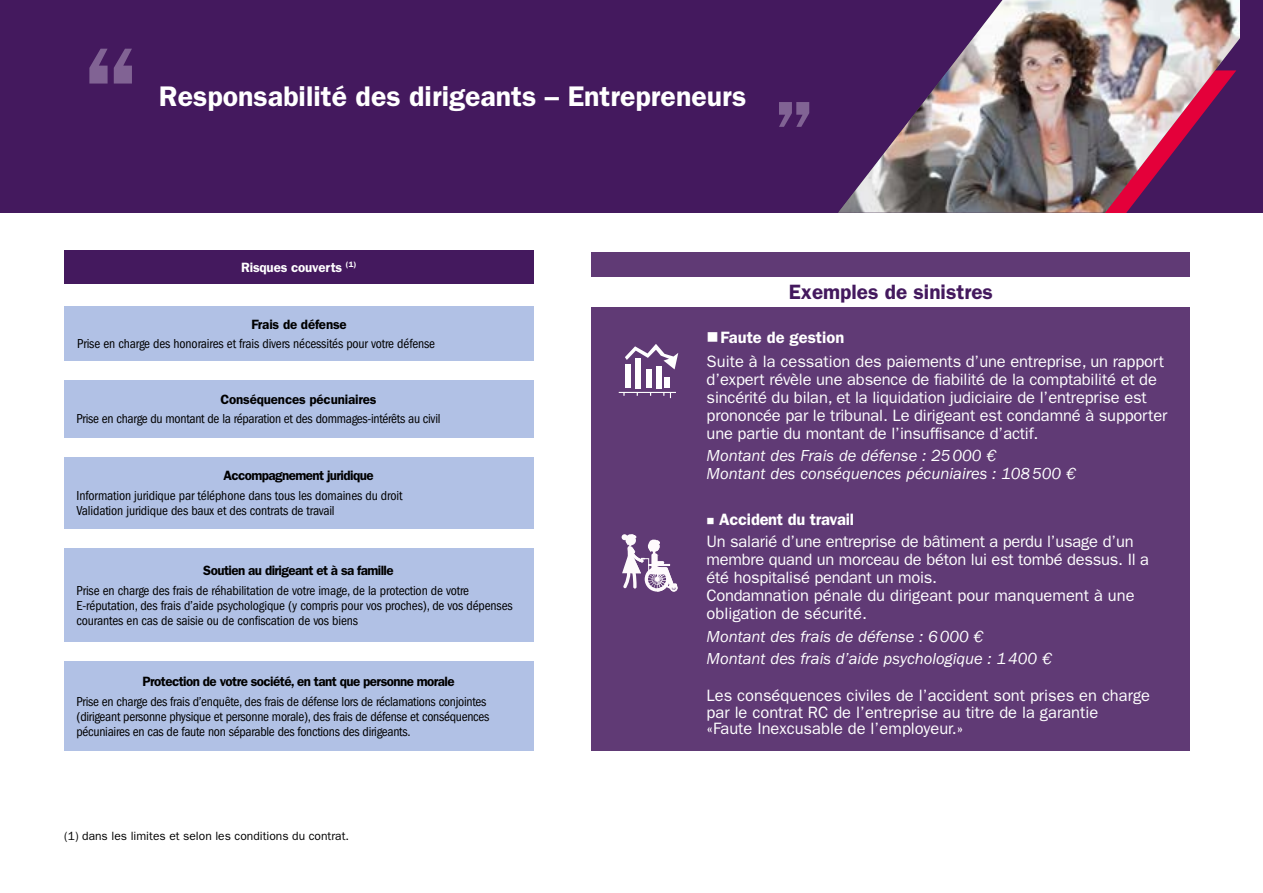
<style>
.page{position:relative;width:1263px;height:893px;background:#fff}
.page>*{position:absolute;margin:0;border:0;box-sizing:border-box;transform-origin:0 0}
.t1{font:600 124.5px "ITC Franklin Gothic Std";color:#816394}
.t2{font:600 88.5px "ITC Franklin Gothic Std";color:#816394}
.t3{font:600 28.5px "ITC Franklin Gothic Std";color:#fff}
.t4{font:600 20.85px "ITC Franklin Gothic Std";color:#44195e}
.t5{font:16.5px/18px "ITC Franklin Gothic Std";letter-spacing:-.01em;color:#fff}
.t6{font:italic 16.5px/18px "ITC Franklin Gothic Std";color:#fff}
.t7{font:condensed 13.5px/15px "ITC Franklin Gothic Std";letter-spacing:-.01em;color:#000}
.t8{font:600 13.5px "ITC Franklin Gothic Std";letter-spacing:-.04em;color:#000}
.t9{font:600 13.5px "ITC Franklin Gothic Std";letter-spacing:-.01em;color:#000}
.t10{font:600 13.5px "ITC Franklin Gothic Std";letter-spacing:-.01em;color:#fff}
.t11{font:12px "ITC Franklin Gothic Std";color:#000}
.s1{font-weight:600}
</style>
<div class="page">
<div style="left:64px;top:250px;width:470px;height:33px;background:#44195e"></div>
<div style="left:64px;top:306px;width:470px;height:55px;background:#b1c1e5"></div>
<div style="left:64px;top:380px;width:469px;height:57px;background:#b1c1e5"></div>
<div style="left:64px;top:457px;width:469px;height:72px;background:#b1c1e5"></div>
<div style="left:64px;top:548px;width:469px;height:94px;background:#b1c1e5"></div>
<div style="left:64px;top:662px;width:469px;height:89px;background:#b1c1e5"></div>
<div style="left:592px;top:252px;width:598px;height:499px;background:#603a75"></div>
<div style="left:592px;top:277px;width:598px;height:29px;background:#fff"></div>
<svg style="left:622px;top:534px;width:55px;height:58px"></svg>
<div style="left:656px;top:366px;width:6px;height:22px;background:#fff"></div>
<div style="left:646px;top:369px;width:6px;height:19px;background:#fff"></div>
<div style="left:664px;top:377px;width:6px;height:11px;background:#fff"></div>
<div style="left:625px;top:365px;width:6px;height:23px;background:#fff"></div>
<div style="left:635px;top:358px;width:6px;height:30px;background:#fff"></div>
<svg style="left:625px;top:344px;width:53px;height:25px"></svg>
<svg style="left:619px;top:392px;width:57px;height:6px"></svg>
<div style="left:0;top:0;width:1263px;height:213px;background:#44195e"></div>
<img style="left:838px;top:0;width:402px;height:213px">
<h1 class="t1" style="left:81px;top:18px;width:61px">“</h1>
<h3 class="t3" style="left:159px;top:79px;width:589px">Responsabilité des dirigeants – Entrepreneurs</h3>
<h2 class="t2" style="left:773px;top:80px;width:44px">”</h2>
<p class="t10" style="left:241px;top:259px;width:117px">Risques couverts <sup>(1)</sup></p>
<h3 class="t4" style="left:789px;top:279px;width:206px">Exemples de sinistres</h3>
<p class="t9" style="left:251px;top:316px;width:97px">Frais de défense</p>
<p class="t7" style="left:77px;top:336px;width:360px">Prise en charge des honoraires et frais divers nécessités pour votre défense</p>
<p class="t9" style="left:220px;top:391px;width:158px">Conséquences pécuniaires</p>
<p class="t7" style="left:77px;top:411px;width:365px">Prise en charge du montant de la réparation et des dommages-intérêts au civil</p>
<p class="t8" style="left:223px;top:468px;width:152px">Accompagnement juridique</p>
<p class="t7" style="left:77px;top:488px;width:327px">Information juridique par téléphone dans tous les domaines du droit<br>Validation juridique des baux et des contrats de travail</p>
<p class="t8" style="left:203px;top:563px;width:192px">Soutien au dirigeant et à sa famille</p>
<p class="t7" style="left:77px;top:583px;width:438px">Prise en charge des frais de réhabilitation de votre image, de la protection de votre<br>E-réputation, des frais d’aide psychologique (y compris pour vos proches), de vos dépenses courantes en cas de saisie ou de confiscation de vos biens</p>
<p class="t8" style="left:143px;top:674px;width:314px">Protection de votre société, en tant que personne morale</p>
<p class="t7" style="left:77px;top:694px;width:414px">Prise en charge des frais d’enquête, des frais de défense lors de réclamations conjointes (dirigeant personne physique et personne morale), des frais de défense et conséquences pécuniaires en cas de faute non séparable des fonctions des dirigeants.</p>
<p class="t11" style="left:64px;top:829px;width:286px">(1) dans les limites et selon les conditions du contrat.</p>
<p class="t5" style="left:707px;top:325px;width:459px;line-height:24px">■ <span class="s1">Faute de gestion<br></span>Suite à la cessation des paiements d’une entreprise, un rapport</p>
<p class="t5" style="left:707px;top:370px;width:462px">d’expert révèle une absence de fiabilité de la comptabilité et de sincérité du bilan, et la liquidation judiciaire de l’entreprise est prononcée par le tribunal. Le dirigeant est condamné à supporter une partie du montant de l’insuffisance d’actif.</p>
<p class="t6" style="left:707px;top:447px;width:371px">Montant des Frais de défense : 25000 €<br>Montant des conséquences pécuniaires : 108500 €</p>
<p class="t5" style="left:707px;top:508px;width:428px;line-height:22.2px">■ <span class="s1">Accident du travail<br></span>Un salarié d’une entreprise de bâtiment a perdu l’usage d’un</p>
<p class="t5" style="left:707px;top:551px;width:444px">membre quand un morceau de béton lui est tombé dessus. Il a été hospitalisé pendant un mois.<br>Condamnation pénale du dirigeant pour manquement à une obligation de sécurité.</p>
<p class="t6" style="left:707px;top:625px;width:347px;line-height:22.2px">Montant des frais de défense : 6000 €<br>Montant des frais d’aide psychologique : 1400 €</p>
<p class="t5" style="left:707px;top:687px;width:445px;line-height:16.5px">Les conséquences civiles de l’accident sont prises en charge par le contrat RC de l’entreprise au titre de la garantie<br>«Faute Inexcusable de l’employeur.»</p>
</div>
